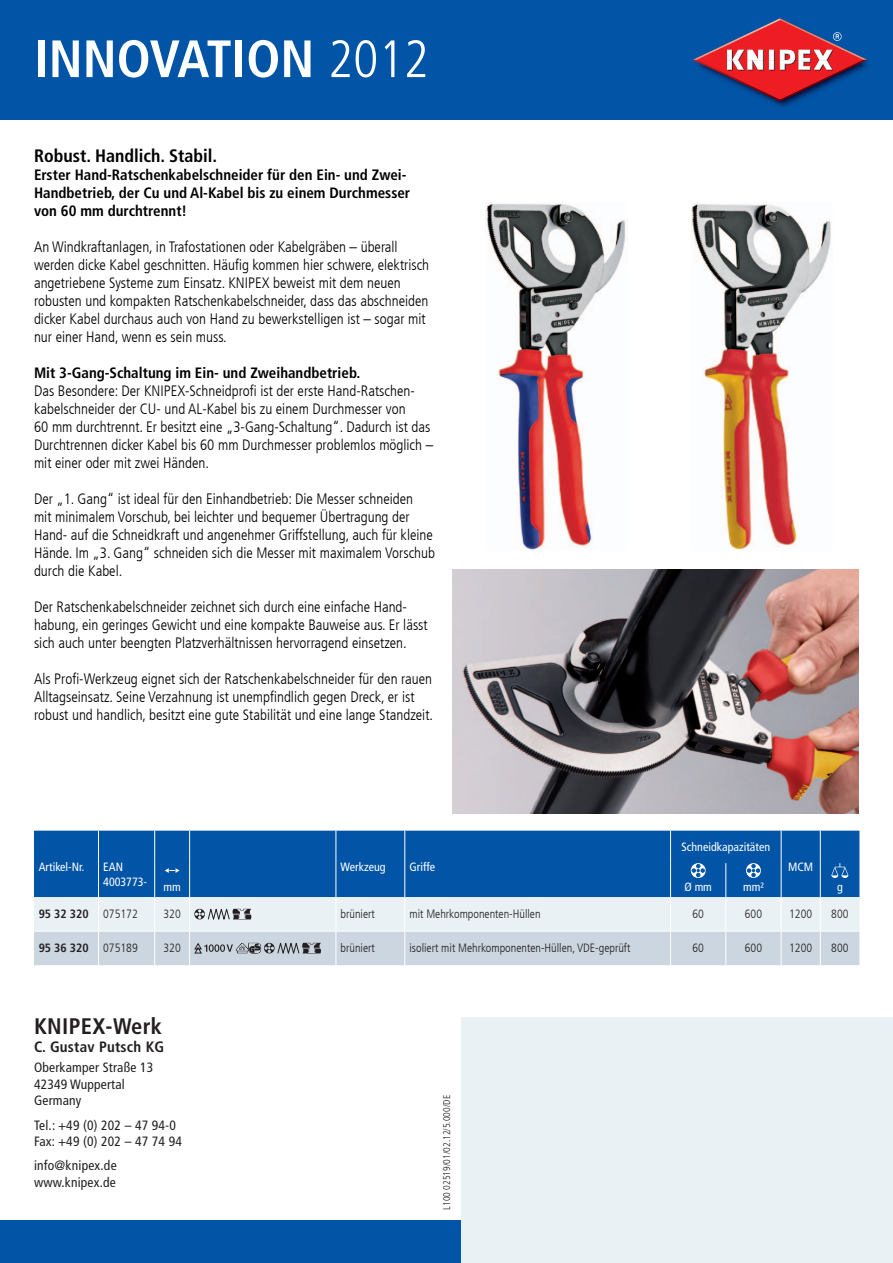
<style>
.page{position:relative;width:893px;height:1263px;background:#fff}
.page>*{position:absolute;margin:0;border:0;box-sizing:border-box;transform-origin:0 0}
.t1{font:700 condensed 52.5px "Frutiger LT Com";color:#fff}
.t2{font:700 condensed 22.5px "Frutiger LT Com";letter-spacing:.015em;color:#231f20}
.t3{font:700 condensed 18px "Frutiger LT Com";color:#000}
.t4{font:300 condensed 15px/18px "Frutiger LT Com";color:#000}
.t5{font:700 condensed 15px/18px "Frutiger LT Com";color:#000}
.t6{font:700 condensed 15px "Frutiger LT Com";letter-spacing:.015em;color:#231f20}
.t7{font:condensed 13.5px/16.2px "Frutiger LT Com";letter-spacing:.015em;color:#231f20}
.t8{font:300 condensed 12px "Frutiger LT Com";color:#231f20}
.t9{font:condensed 12px/14.4px "Frutiger LT Com";color:#fff}
.t10{font:700 condensed 12px "Frutiger LT Com";color:#231f20}
.t11{font:300 condensed 9.75px "Frutiger LT Com";color:#231f20}
.s1{font-weight:300}
</style>
<div class="page">
<img style="left:453px;top:570px;width:406px;height:244px">
<img style="left:486px;top:202px;width:142px;height:349px">
<img style="left:692px;top:202px;width:140px;height:348px">
<div style="left:0;top:0;width:893px;height:119px;background:#0154a6"></div>
<img style="left:769px;top:101px;width:28px;height:6px">
<svg style="left:693px;top:18px;width:174px;height:83px"></svg>
<div style="left:0;top:1220px;width:893px;height:43px;background:#0154a6"></div>
<div style="left:461px;top:1017px;width:432px;height:246px;background:#eaf1f5"></div>
<div style="left:34px;top:831px;width:825px;height:66px;background:#0154a6"></div>
<hr style="left:98px;top:863px;width:1px;height:34px;background:#fff">
<hr style="left:154px;top:863px;width:1px;height:34px;background:#fff">
<hr style="left:189px;top:863px;width:1px;height:34px;background:#fff">
<hr style="left:98px;top:831px;width:1px;height:32px;background:#fff">
<hr style="left:154px;top:831px;width:1px;height:32px;background:#fff">
<hr style="left:189px;top:831px;width:1px;height:32px;background:#fff">
<hr style="left:335px;top:831px;width:1px;height:32px;background:#fff">
<hr style="left:404px;top:831px;width:1px;height:32px;background:#fff">
<hr style="left:670px;top:831px;width:1px;height:32px;background:#fff">
<hr style="left:781px;top:831px;width:1px;height:32px;background:#fff">
<hr style="left:820px;top:831px;width:1px;height:32px;background:#fff">
<hr style="left:335px;top:863px;width:1px;height:34px;background:#fff">
<hr style="left:404px;top:863px;width:1px;height:34px;background:#fff">
<hr style="left:670px;top:863px;width:1px;height:34px;background:#fff">
<hr style="left:725px;top:863px;width:1px;height:34px;background:#fff">
<hr style="left:781px;top:863px;width:1px;height:34px;background:#fff">
<hr style="left:820px;top:863px;width:1px;height:34px;background:#fff">
<svg style="left:165px;top:868px;width:15px;height:5px"></svg>
<svg style="left:691px;top:863px;width:15px;height:15px"></svg>
<svg style="left:746px;top:863px;width:15px;height:15px"></svg>
<svg style="left:831px;top:863px;width:17px;height:15px"></svg>
<svg style="left:34px;top:897px;width:825px;height:68px;background:#d9e1e8"></svg>
<h1 class="t1" style="left:34px;top:28px;width:396px">INNOVATION <span class="s1">2012</span></h1>
<p class="t3" style="left:34px;top:145px;width:185px">Robust. Handlich. Stabil.</p>
<p class="t5" style="left:34px;top:166px;width:378px">Erster Hand-Ratschenkabelschneider für den Ein- und Zwei-<br>Handbetrieb, der Cu und Al-Kabel bis zu einem Durchmesser von 60 mm durchtrennt!</p>
<p class="t4" style="left:34px;top:238px;width:397px">An Windkraftanlagen, in Trafostationen oder Kabelgräben – überall werden dicke Kabel geschnitten. Häufig kommen hier schwere, elektrisch angetriebene Systeme zum Einsatz. KNIPEX beweist mit dem neuen robusten und kompakten Ratschenkabelschneider, dass das abschneiden dicker Kabel durchaus auch von Hand zu bewerkstelligen ist – sogar mit nur einer Hand, wenn es sein muss.</p>
<p class="t5" style="left:34px;top:364px;width:328px">Mit 3-Gang-Schaltung im Ein- und Zweihandbetrieb.</p>
<p class="t4" style="left:34px;top:382px;width:401px">Das Besondere: Der KNIPEX-Schneidprofi ist der erste Hand-Ratschen&shy;kabelschneider der CU- und AL-Kabel bis zu einem Durchmesser von<br>60 mm durchtrennt. Er besitzt eine „3-Gang-Schaltung“. Dadurch ist das Durchtrennen dicker Kabel bis 60 mm Durchmesser problemlos möglich – mit einer oder mit zwei Händen.</p>
<p class="t4" style="left:34px;top:490px;width:403px">Der „1. Gang“ ist ideal für den Einhandbetrieb: Die Messer schneiden<br>mit minimalem Vorschub, bei leichter und bequemer Übertragung der Hand- auf die Schneidkraft und angenehmer Griffstellung, auch für kleine Hände. Im „3. Gang“ schneiden sich die Messer mit maximalem Vorschub durch die Kabel.</p>
<p class="t4" style="left:34px;top:598px;width:395px">Der Ratschenkabelschneider zeichnet sich durch eine einfache Hand&shy;habung, ein geringes Gewicht und eine kompakte Bauweise aus. Er lässt sich auch unter beengten Platzverhältnissen hervorragend einsetzen.</p>
<p class="t4" style="left:34px;top:670px;width:401px">Als Profi-Werkzeug eignet sich der Ratschenkabelschneider für den rauen<br>Alltagseinsatz. Seine Verzahnung ist unempfindlich gegen Dreck, er ist robust und handlich, besitzt eine gute Stabilität und eine lange Standzeit.</p>
<p class="t9" style="left:681px;top:840px;width:90px">Schneidkapazitäten</p>
<p class="t9" style="left:39px;top:860px;width:47px">Artikel-Nr.</p>
<p class="t9" style="left:103px;top:860px;width:45px">EAN<br>4003773-</p>
<p class="t9" style="left:163px;top:879px;width:19px">mm</p>
<p class="t9" style="left:341px;top:860px;width:47px">Werkzeug</p>
<p class="t9" style="left:409px;top:860px;width:27px">Griffe</p>
<p class="t9" style="left:684px;top:879px;width:29px">Ø mm</p>
<p class="t9" style="left:743px;top:879px;width:22px">mm²</p>
<p class="t9" style="left:788px;top:860px;width:27px">MCM</p>
<p class="t9" style="left:837px;top:879px;width:7px">g</p>
<p class="t10" style="left:39px;top:907px;width:101px">95 32 320 <span class="s1">075172</span></p>
<p class="t8" style="left:163px;top:907px;width:19px">320</p>
<p class="t8" style="left:341px;top:907px;width:36px">brüniert</p>
<p class="t8" style="left:409px;top:907px;width:133px">mit Mehrkomponenten-Hüllen</p>
<p class="t8" style="left:692px;top:907px;width:13px">60</p>
<p class="t8" style="left:745px;top:907px;width:19px">600</p>
<p class="t8" style="left:789px;top:907px;width:25px">1200</p>
<p class="t8" style="left:831px;top:907px;width:19px">800</p>
<p class="t10" style="left:39px;top:941px;width:101px">95 36 320 <span class="s1">075189</span></p>
<p class="t8" style="left:163px;top:941px;width:19px">320</p>
<p class="t8" style="left:341px;top:941px;width:36px">brüniert</p>
<p class="t8" style="left:409px;top:941px;width:222px">isoliert mit Mehrkomponenten-Hüllen, VDE-geprüft</p>
<p class="t8" style="left:692px;top:941px;width:13px">60</p>
<p class="t8" style="left:745px;top:941px;width:19px">600</p>
<p class="t8" style="left:789px;top:941px;width:25px">1200</p>
<p class="t8" style="left:831px;top:941px;width:19px">800</p>
<h2 class="t2" style="left:34px;top:1013px;width:130px">KNIPEX-Werk</h2>
<p class="t6" style="left:34px;top:1038px;width:132px">C. Gustav Putsch KG</p>
<p class="t7" style="left:34px;top:1060px;width:121px">Oberkamper Straße 13<br>42349 Wuppertal<br>Germany</p>
<p class="t7" style="left:34px;top:1117px;width:149px">Tel.: +49 (0) 202 – 47 94-0<br>Fax: +49 (0) 202 – 47 74 94</p>
<p class="t7" style="left:34px;top:1158px;width:84px">info@knipex.de www.knipex.de</p>
<p class="t11" style="left:441px;top:1210px;width:116px;rotate:-90deg">L100 02519/01/02.12/5.000/DE</p>
</div>
